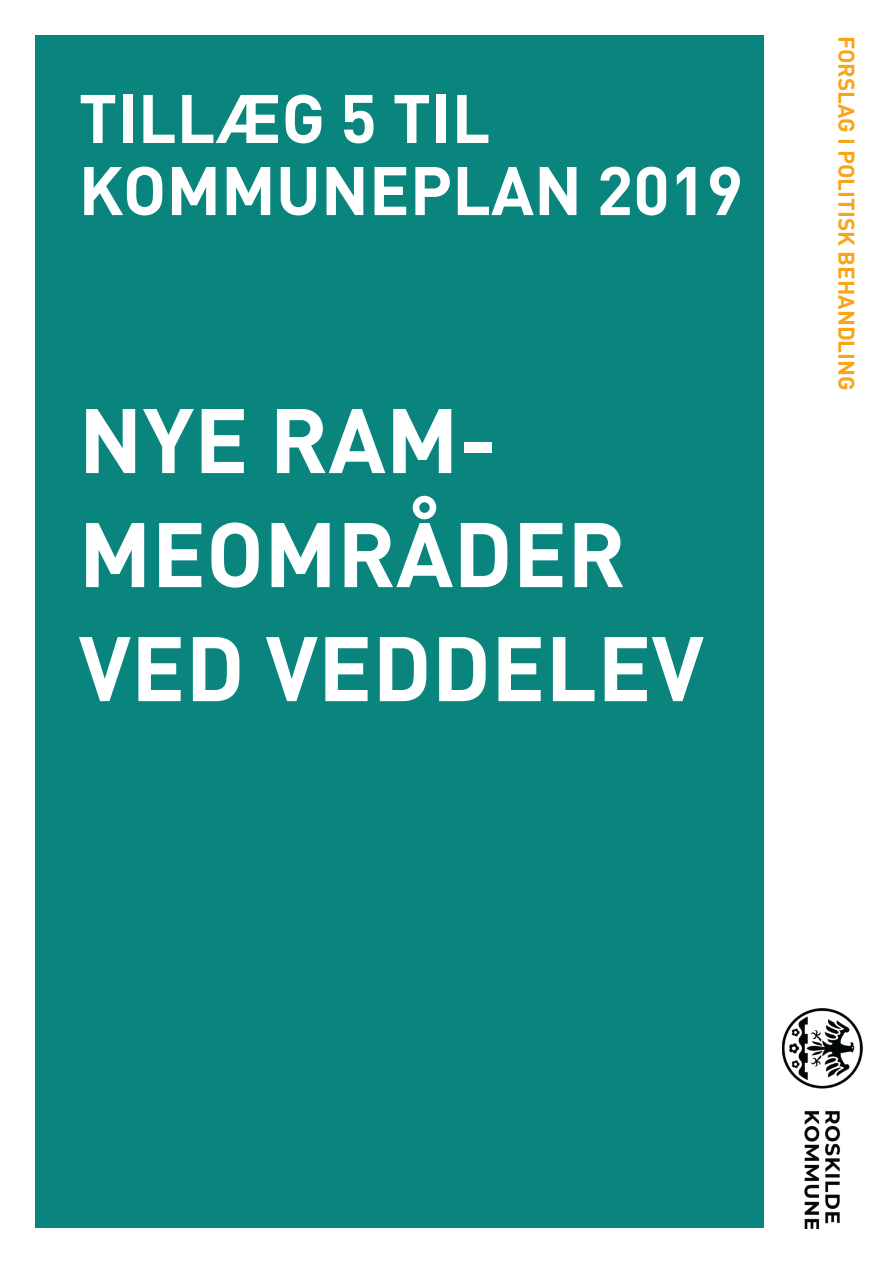
<style>
.page{position:relative;width:893px;height:1263px;background:#fff}
.page>*{position:absolute;margin:0;border:0;box-sizing:border-box;transform-origin:0 0}
.t1{font:700 90px/114px "DIN";color:#fff}
.t2{font:700 67.5px "DIN";color:#fff}
.t3{font:700 22.5px "DIN";color:#f9a51b}
</style>
<div class="page">
<div style="left:36px;top:35px;width:728px;height:1192px;background:#0a857e"></div>
<img style="left:782px;top:1008px;width:80px;height:221px">
<p class="t2" style="left:79px;top:74px;width:413px">TILLÆG 5 TIL</p>
<p class="t2" style="left:79px;top:147px;width:666px">KOMMUNEPLAN 2019</p>
<p class="t1" style="left:79px;top:381px;width:627px">NYE RAM-<br>MEOMRÅDER<br>VED VEDDELEV</p>
<p class="t3" style="left:861px;top:36px;width:356px;rotate:90deg">FORSLAG I POLITISK BEHANDLING</p>
</div>
